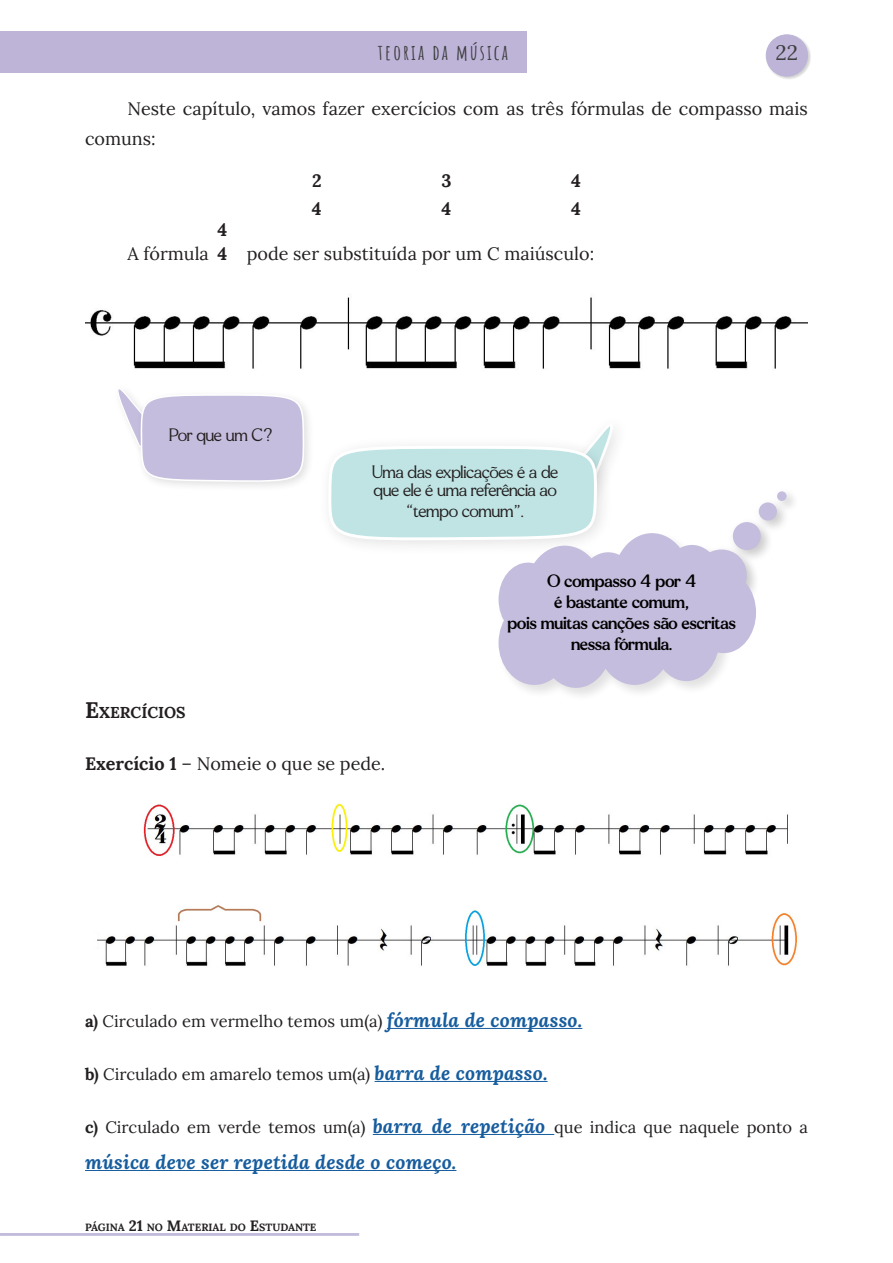
<style>
.page{position:relative;width:893px;height:1263px;background:#fff}
.page>*{position:absolute;margin:0;border:0;box-sizing:border-box;transform-origin:0 0}
.t1{font:700 21px "Amatic SC";letter-spacing:.1em;color:#3e3e3f}
.t2{font:21px "Lora";color:#3e3e3f}
.Parágrafos_principai{font:italic 700 19.5px "Lora";letter-spacing:.01em;color:#175d9e}
.Parágrafos_principai-2{font:18px/30px "Lora";color:#231f20}
.Textos_dos_balões{font:18px "MADE Mellow PERSONALUSE";letter-spacing:-.03em;color:#000}
.Textos_dos_balões-2{font:300 18px "MADE Mellow PERSONALUSE";letter-spacing:-.03em;color:#231f20}
.Parágrafos_principai-3{font:700 18px "Lora";color:#231f20}
.Parágrafos_principai-4{font:16.5px "Lora";color:#231f20}
.EXERCÍCIO{font:700 15.75px "Lora";color:#231f20}
.Paginação_livro_do_p{font:700 10.5px "Lora";color:#231f20}
.s1{font-size:22.5px}
.s2{font-weight:700}
.s3{font-weight:700;font-style:italic;font-size:19.5px;color:#175d9e}
.s4{font-size:15px}
</style>
<div class="page">
<div style="left:765px;top:34px;width:46px;height:46px;background:#231f20;opacity:.2"></div>
<div style="left:766px;top:35px;width:41px;height:41px;background:#bdb4d8;border-radius:50%"></div>
<div style="left:766px;top:34px;width:42px;height:43px;border:1px solid #bdb4d8;border-radius:50%"></div>
<div style="left:0;top:31px;width:526px;height:42px;background:#bdb4d8"></div>
<svg style="left:0;top:1233px;width:359px;height:2px"></svg>
<div style="left:0;top:1234px;width:358px;height:1px;border:1px solid #c5bddd"></div>
<img style="left:85px;top:297px;width:723px;height:72px">
<div style="left:136px;top:389px;width:179px;height:103px;background:#231f20;opacity:.13"></div>
<svg style="left:100px;top:363px;width:205px;height:119px"></svg>
<svg style="left:331px;top:426px;width:285px;height:116px"></svg>
<img style="left:97px;top:803px;width:700px;height:163px">
<hr style="left:387px;top:1028px;width:195px;height:1px;background:#175d9e">
<hr style="left:375px;top:1081px;width:173px;height:1px;background:#175d9e">
<hr style="left:373px;top:1134px;width:181px;height:1px;background:#175d9e">
<hr style="left:85px;top:1170px;width:371px;height:1px;background:#175d9e">
<div style="left:496px;top:490px;width:304px;height:212px;background:#231f20;opacity:.13"></div>
<div style="left:695px;top:543px;width:63px;height:58px;background:#231f20;opacity:.13"></div>
<svg style="left:700px;top:546px;width:50px;height:42px"></svg>
<div style="left:499px;top:563px;width:58px;height:73px;background:#c5bddd;border-radius:50%"></div>
<div style="left:499px;top:601px;width:71px;height:84px;background:#c5bddd;border-radius:50%"></div>
<div style="left:525px;top:546px;width:79px;height:94px;background:#c5bddd;border-radius:50%"></div>
<div style="left:539px;top:593px;width:74px;height:95px;background:#c5bddd;border-radius:50%"></div>
<div style="left:575px;top:552px;width:66px;height:91px;background:#c5bddd;border-radius:50%"></div>
<div style="left:659px;top:545px;width:66px;height:94px;background:#c5bddd;border-radius:50%"></div>
<div style="left:613px;top:533px;width:78px;height:98px;background:#c5bddd;border-radius:50%"></div>
<div style="left:595px;top:586px;width:79px;height:99px;background:#c5bddd;border-radius:50%"></div>
<div style="left:653px;top:597px;width:66px;height:84px;background:#c5bddd;border-radius:50%"></div>
<div style="left:727px;top:516px;width:45px;height:46px;background:#231f20;opacity:.13"></div>
<div style="left:733px;top:522px;width:28px;height:28px;background:#c5bddd;border-radius:50%"></div>
<div style="left:753px;top:497px;width:36px;height:35px;background:#231f20;opacity:.13"></div>
<div style="left:759px;top:502px;width:18px;height:19px;background:#c5bddd;border-radius:50%"></div>
<div style="left:771px;top:486px;width:27px;height:27px;background:#231f20;opacity:.13"></div>
<div style="left:777px;top:491px;width:10px;height:10px;background:#c5bddd;border-radius:50%"></div>
<div style="left:691px;top:572px;width:65px;height:81px;background:#c5bddd;border-radius:50%"></div>
<p class="t1" style="left:378px;top:36px;width:132px">TEORIA DA MÚSICA</p>
<p class="t2" style="left:776px;top:36px;width:24px">22</p>
<p class="Parágrafos_principai-2" style="left:85px;top:92px;width:724px;text-indent:43px">Neste capítulo, vamos fazer exercícios com as três fórmulas de compasso mais comuns:</p>
<p class="Parágrafos_principai-3" style="left:441px;top:167px;width:12px">3</p>
<p class="Parágrafos_principai-3" style="left:442px;top:195px;width:11px">4</p>
<p class="Parágrafos_principai-3" style="left:312px;top:167px;width:11px">2</p>
<p class="Parágrafos_principai-3" style="left:312px;top:195px;width:11px">4</p>
<p class="Parágrafos_principai-3" style="left:571px;top:167px;width:11px">4</p>
<p class="Parágrafos_principai-3" style="left:571px;top:195px;width:11px">4</p>
<p class="Parágrafos_principai-3" style="left:218px;top:216px;width:11px">4</p>
<p class="Parágrafos_principai-3" style="left:218px;top:240px;width:11px">4</p>
<p class="Parágrafos_principai-2" style="left:128px;top:238px;width:83px">A fórmula</p>
<p class="Parágrafos_principai-2" style="left:247px;top:238px;width:349px">pode ser substituída por um C maiúsculo:</p>
<p class="Textos_dos_balões-2" style="left:169px;top:424px;width:105px">Por que um C?</p>
<p class="Textos_dos_balões-2" style="left:372px;top:461px;width:188px">Uma das explicações é a de</p>
<p class="Textos_dos_balões-2" style="left:374px;top:479px;width:185px">que ele é uma referência ao</p>
<p class="Textos_dos_balões-2" style="left:406px;top:500px;width:119px">“tempo comum”.</p>
<p class="Textos_dos_balões" style="left:547px;top:570px;width:151px">O compasso 4 por 4</p>
<p class="Textos_dos_balões" style="left:554px;top:591px;width:137px">é bastante comum,</p>
<p class="Textos_dos_balões" style="left:507px;top:612px;width:231px">pois muitas canções são escritas</p>
<p class="Textos_dos_balões" style="left:571px;top:633px;width:103px">nessa fórmula.</p>
<p class="EXERCÍCIO" style="left:85px;top:700px;width:102px"><span class="s1">E</span>XERCÍCIOS</p>
<p class="Parágrafos_principai-2" style="left:85px;top:747px;width:302px"><span class="s2">Exercício 1</span> – Nomeie o que se pede.</p>
<p class="Parágrafos_principai-4" style="left:85px;top:1008px;width:499px"><span class="s2">a)</span> Circulado em vermelho temos um(a) <span class="s3">fórmula de compasso.</span></p>
<p class="Parágrafos_principai-4" style="left:85px;top:1061px;width:464px"><span class="s2">b)</span> Circulado em amarelo temos um(a) <span class="s3">barra de compasso.</span></p>
<p class="Parágrafos_principai-4" style="left:85px;top:1114px;width:724px"><span class="s2">c)</span> Circulado em verde temos um(a) <span class="s3">barra de repetição</span> que indica que naquele ponto a</p>
<p class="Parágrafos_principai" style="left:85px;top:1148px;width:373px">música deve ser repetida desde o começo.</p>
<p class="Paginação_livro_do_p" style="left:85px;top:1220px;width:233px">PÁGINA <span class="s4">21</span> NO <span class="s4">M</span>ATERIAL DO <span class="s4">E</span>STUDANTE</p>
</div>
